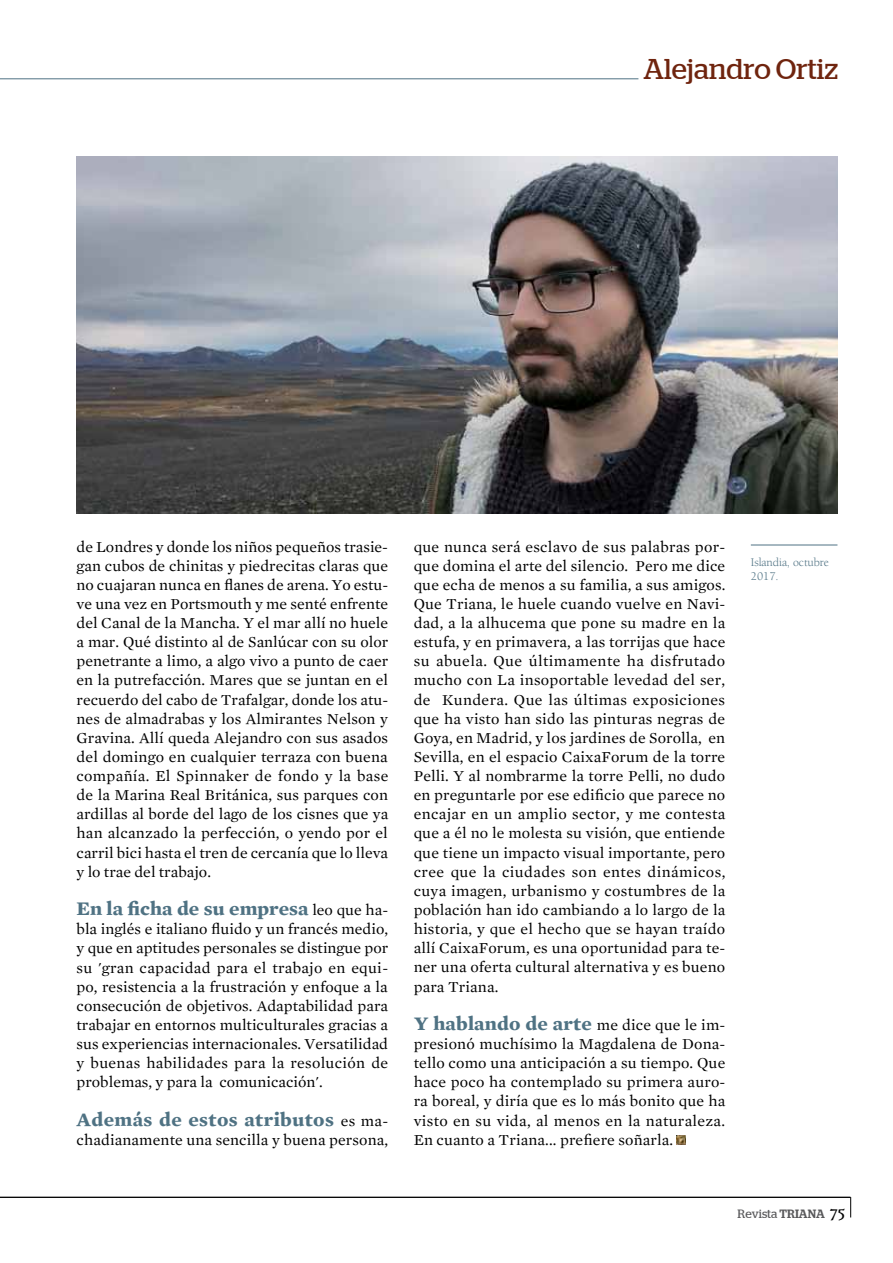
<style>
.page{position:relative;width:893px;height:1263px;background:#fff}
.page>*{position:absolute;margin:0;border:0;box-sizing:border-box;transform-origin:0 0}
.t1{font:28.5px "Stag";color:#6f240e}
.t2{font:700 19.5px "Mercury Text G1";letter-spacing:.005em;color:#4f7283}
.t3{font:15.45px/19.2px "Mercury Text G1";letter-spacing:.005em;color:#000;text-align:justify}
.t4{font:12px/13.5px "Berkeley Oldstyle IT Cby BT";color:#4f7283}
.t5{font:12px "Stag";color:#58585a}
.s1{font-weight:400;font-size:15.45px;color:#000}
.s2{font-weight:500}
.s3{font-family:"Abbey";font-size:19.5px;color:#000}
</style>
<div class="page">
<svg style="left:850px;top:1197px;width:1px;height:20px"></svg>
<hr style="left:0;top:1197px;width:850px;height:1px;background:#000">
<svg style="left:677px;top:1136px;width:9px;height:9px"></svg>
<img style="left:77px;top:156px;width:761px;height:357px">
<hr style="left:751px;top:545px;width:86px;height:1px;background:#4f7283">
<hr style="left:0;top:79px;width:638px;height:1px;background:#4f7283">
<h1 class="t1" style="left:644px;top:52px;width:196px">Alejandro Ortiz</h1>
<p class="t3" style="left:77px;top:537px;width:313px">de Londres y donde los niños pequeños trasie&shy;gan cubos de chinitas y piedrecitas claras que no cuajaran nunca en flanes de arena. Yo estu&shy;ve una vez en Portsmouth y me senté enfrente del Canal de la Mancha. Y el mar allí no huele a mar. Qué distinto al de Sanlúcar con su olor penetrante a limo, a algo vivo a punto de caer en la putrefacción. Mares que se juntan en el recuerdo del cabo de Trafalgar, donde los atu&shy;nes de almadrabas y los Almirantes Nelson y Gravina. Allí queda Alejandro con sus asados del domingo en cualquier terraza con buena compañía. El Spinnaker de fondo y la base de la Marina Real Británica, sus parques con ardillas al borde del lago de los cisnes que ya han alcanzado la perfección, o yendo por el carril bici hasta el tren de cercanía que lo lleva y lo trae del trabajo.</p>
<p class="t2" style="left:77px;top:897px;width:313px">En la ficha de su empresa <span class="s1">leo que ha-</span></p>
<p class="t3" style="left:77px;top:919px;width:313px">bla inglés e italiano fluido y un francés medio, y que en aptitudes personales se distingue por su 'gran capacidad para el trabajo en equi&shy;po, resistencia a la frustración y enfoque a la consecución de objetivos. Adaptabilidad para trabajar en entornos multiculturales gracias a sus experiencias internacionales. Versatilidad y buenas habilidades para la resolución de problemas, y para la comunicación'.</p>
<p class="t2" style="left:77px;top:1107px;width:313px">Además de estos atributos <span class="s1">es ma-</span></p>
<p class="t3" style="left:77px;top:1130px;width:313px">chadianamente una sencilla y buena persona,</p>
<p class="t3" style="left:414px;top:537px;width:313px">que nunca será esclavo de sus palabras por&shy;que domina el arte del silencio. Pero me dice que echa de menos a su familia, a sus amigos.<br>Que Triana, le huele cuando vuelve en Navi&shy;dad, a la alhucema que pone su madre en la estufa, y en primavera, a las torrijas que hace su abuela. Que últimamente ha disfrutado mucho con La insoportable levedad del ser, de Kundera. Que las últimas exposiciones que ha visto han sido las pinturas negras de Goya, en Madrid, y los jardines de Sorolla, en Sevilla, en el espacio CaixaForum de la torre Pelli. Y al nombrarme la torre Pelli, no dudo en preguntarle por ese edificio que parece no encajar en un amplio sector, y me contesta que a él no le molesta su visión, que entiende que tiene un impacto visual importante, pero cree que la ciudades son entes dinámicos, cuya imagen, urbanismo y costumbres de la población han ido cambiando a lo largo de la historia, y que el hecho que se hayan traído allí CaixaForum, es una oportunidad para te&shy;ner una oferta cultural alternativa y es bueno para Triana.</p>
<p class="t2" style="left:414px;top:1011px;width:313px">Y hablando de arte <span class="s1">me dice que le im-</span></p>
<p class="t3" style="left:414px;top:1034px;width:313px">presionó muchísimo la Magdalena de Dona&shy;tello como una anticipación a su tiempo. Que hace poco ha contemplado su primera auro&shy;ra boreal, y diría que es lo más bonito que ha visto en su vida, al menos en la naturaleza.<br>En cuanto a Triana... prefiere soñarla.</p>
<p class="t4" style="left:751px;top:556px;width:79px">Islandia, octubre<br>2017.</p>
<p class="t5" style="left:738px;top:1206px;width:109px">Revista <span class="s2">TRIANA</span> <span class="s3">75</span></p>
</div>
